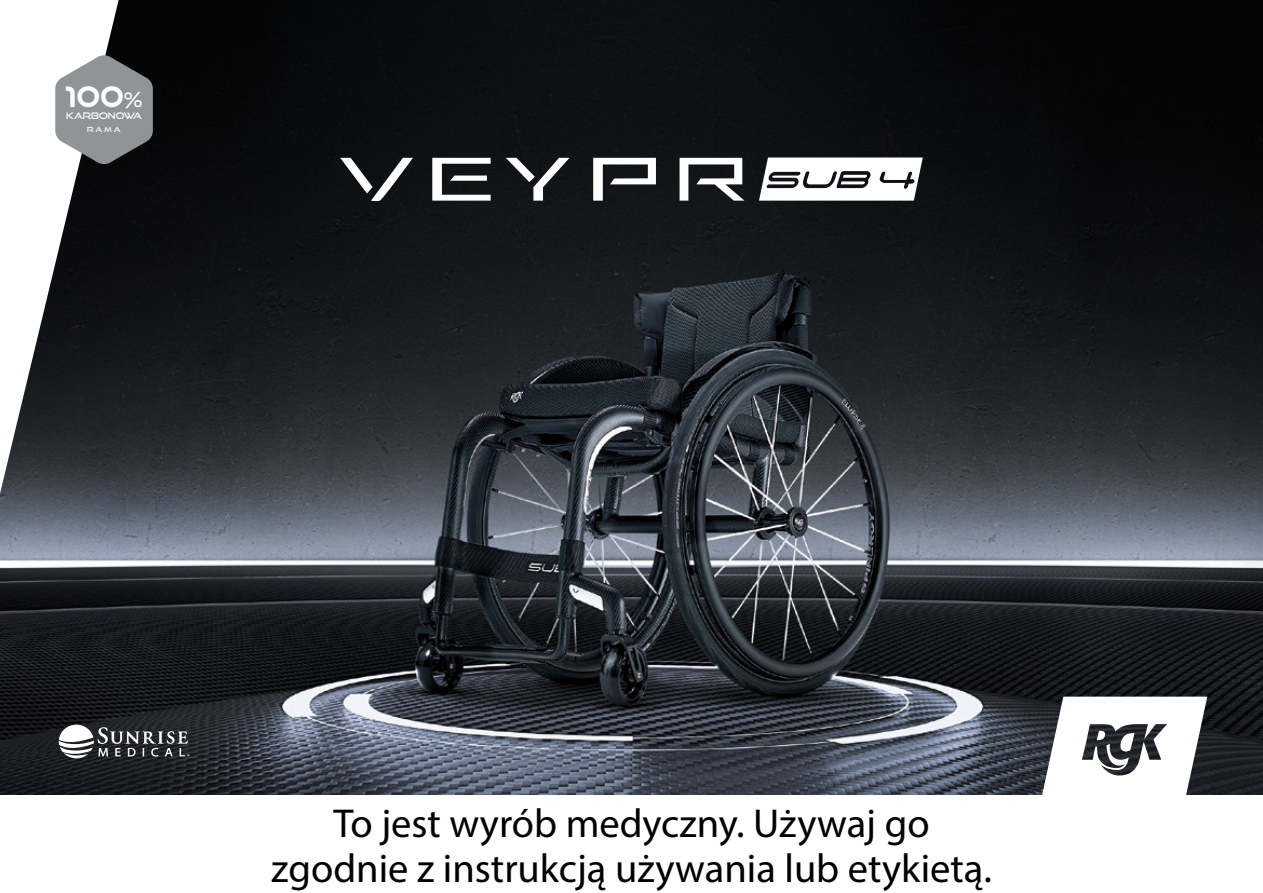
<style>
.page{position:relative;width:1263px;height:893px;background:#fff}
.page>*{position:absolute;margin:0;border:0;box-sizing:border-box;transform-origin:0 0}
.t1{font:40.5px/45px "Myriad Pro";color:#000;text-align:center}
.t2{font:700 28.35px "Good Times Rg";color:#fff}
.t3{font:9px "Good Times Rg";color:#fff}
.t4{font:7.05px "Good Times Rg";color:#fff}
.s1{font-size:19.8px}
</style>
<div class="page">
<img style="left:0;top:0;width:1263px;height:795px">
<svg style="left:0;top:0;width:119px;height:494px"></svg>
<svg style="left:55px;top:55px;width:98px;height:110px;background:#8a8d8f"></svg>
<svg style="left:1021px;top:697px;width:186px;height:98px"></svg>
<svg style="left:340px;top:157px;width:583px;height:45px"></svg>
<svg style="left:59px;top:725px;width:130px;height:33px"></svg>
<p class="t2" style="left:65px;top:79px;width:79px">100<span class="s1">%</span></p>
<p class="t4" style="left:87px;top:125px;width:35px">RAMA</p>
<p class="t3" style="left:66px;top:110px;width:77px">KARBONOWA</p>
<p class="t1" style="left:271px;top:800px;width:722px">To jest wyrób medyczny. Używaj go zgodnie z instrukcją używania lub etykietą.</p>
</div>
